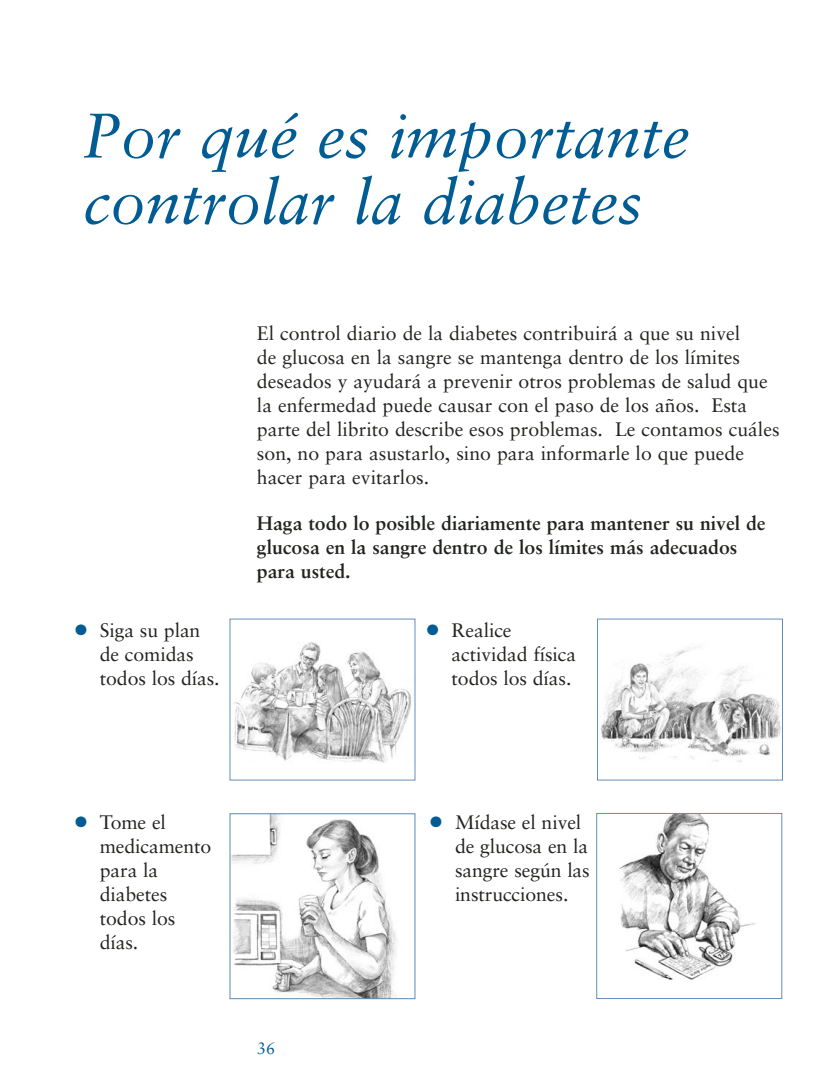
<style>
.page{position:relative;width:837px;height:1080px;background:#fff}
.page>*{position:absolute;margin:0;border:0;box-sizing:border-box;transform-origin:0 0}
.t1{font:italic 63px/66px "Sabon";color:#005c93}
.t2{font:19.5px/24px "Sabon";color:#20231e}
.t3{font:700 19.5px/24px "Sabon";color:#20231e}
.t4{font:16.5px "Sabon";color:#005c93}
.s1{color:#005c93}
</style>
<div class="page">
<img style="left:600px;top:646px;width:181px;height:116px">
<div style="left:597px;top:619px;width:186px;height:162px;border:1px solid #658db8"></div>
<img style="left:232px;top:815px;width:165px;height:182px">
<div style="left:230px;top:813px;width:185px;height:186px;border:1px solid #658db8"></div>
<img style="left:619px;top:815px;width:136px;height:165px">
<div style="left:596px;top:813px;width:186px;height:186px;border:1px solid #658db8"></div>
<img style="left:233px;top:642px;width:178px;height:121px">
<h1 class="t1" style="left:82px;top:108px;width:609px">Por qué es importante controlar la diabetes</h1>
<p class="t2" style="left:257px;top:323px;width:524px">El control diario de la diabetes contribuirá a que su nivel<br>de glucosa en la sangre se mantenga dentro de los límites deseados y ayudará a prevenir otros problemas de salud que la enfermedad puede causar con el paso de los años. Esta parte del librito describe esos problemas. Le contamos cuáles son, no para asustarlo, sino para informarle lo que puede hacer para evitarlos.</p>
<p class="t3" style="left:257px;top:513px;width:510px">Haga todo lo posible diariamente para mantener su nivel de glucosa en la sangre dentro de los límites más adecuados para usted.</p>
<p class="t2" style="left:100px;top:620px;width:121px;text-indent:-25px"><span class="s1">●</span> Siga su plan de comidas todos los días.</p>
<p class="t2" style="left:452px;top:620px;width:126px;text-indent:-25px"><span class="s1">●</span> Realice actividad física todos los días.</p>
<p class="t2" style="left:100px;top:812px;width:113px;text-indent:-25px"><span class="s1">●</span> Tome el medicamento para la diabetes todos los días.</p>
<p class="t2" style="left:455px;top:812px;width:136px;text-indent:-25px"><span class="s1">●</span> Mídase el nivel de glucosa en la sangre según las instrucciones.</p>
<p class="t4" style="left:257px;top:1041px;width:20px">36</p>
</div>
